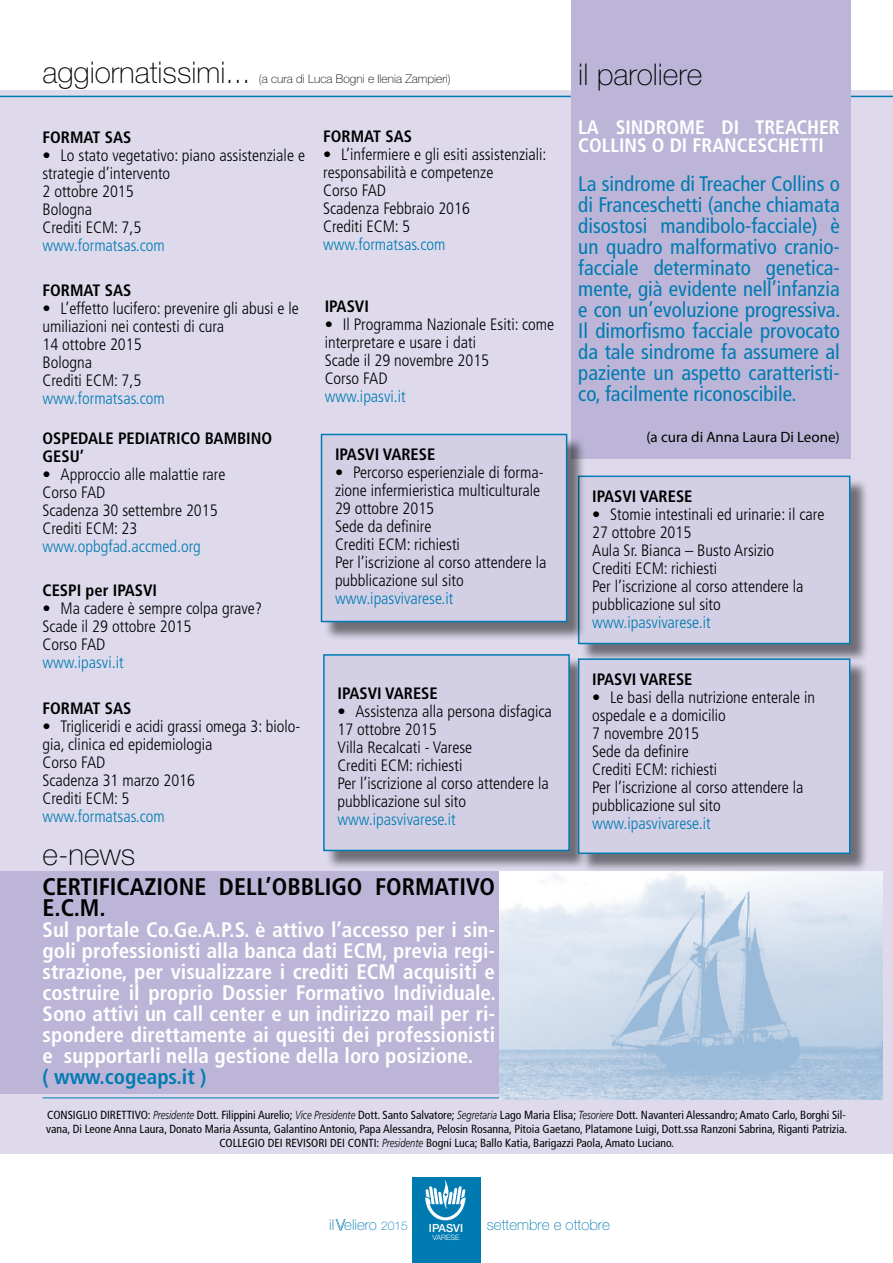
<style>
.page{position:relative;width:893px;height:1263px;background:#fff}
.page>*{position:absolute;margin:0;border:0;box-sizing:border-box;transform-origin:0 0}
.t1{font:100 30px "Helvetica Neue LT Std";color:#000}
.t2{font:100 30px "Helvetica Neue";color:#000}
.t3{font:700 condensed 24px/21px "Frutiger LT Std";color:#000}
.t4{font:700 condensed 21px/21px "Frutiger LT Std";color:#fff;text-align:justify}
.t5{font:condensed 21px/21px "Frutiger LT Std";color:#007bb2;text-align:justify}
.t6{font:700 condensed 21px "Frutiger LT Std";color:#007bb2}
.t7{font:700 condensed 19.5px "Frutiger LT Std";color:#fff}
.t8{font:300 condensed 16.5px/18px "Frutiger LT Std";color:#000}
.t9{font:300 condensed 16.5px "Frutiger LT Std";color:#007bb2}
.t10{font:700 condensed 16.5px "Frutiger LT Std";color:#000}
.t11{font:100 15px "Helvetica Neue LT Std";color:#007bb2}
.t12{font:15px "Myriad Pro";color:#000}
.t13{font:100 12px "Helvetica Neue";color:#000}
.t14{font:condensed 11.7px/14.1px "Frutiger";color:#000}
.t15{font:condensed 11.7px "Frutiger LT Std";color:#000}
.t16{font:500 11.1px "Helvetica Neue";color:#fff}
.t17{font:300 7.5px "Helvetica Neue";color:#fff}
.s1{font-weight:700}
.s2{font-family:"Frutiger LT Std";font-weight:300;font-style:italic;font-stretch:normal}
.s3{font-family:"Frutiger LT Std"}
.s4{color:#fff}
.s5{font-size:12px}
</style>
<div class="page">
<div style="left:0;top:90px;width:893px;height:1063px;background:#dedaec"></div>
<hr style="left:0;top:96px;width:893px;height:1px;background:#007bb2">
<div style="left:0;top:872px;width:501px;height:222px;background:#bcb5d7"></div>
<hr style="left:43px;top:1097px;width:807px;height:1px;background:#007bb2">
<div style="left:412px;top:1178px;width:68px;height:85px;background:#007bb2"></div>
<img style="left:425px;top:1180px;width:41px;height:40px">
<svg style="left:335px;top:1219px;width:11px;height:12px"></svg>
<div style="left:580px;top:478px;width:296px;height:191px;background:#000;opacity:.5"></div>
<div style="left:579px;top:476px;width:271px;height:167px;background:#d3cfe5"></div>
<div style="left:578px;top:476px;width:272px;height:168px;border:2px solid #007bb2"></div>
<div style="left:571px;top:0;width:279px;height:459px;background:#bcb5d7"></div>
<div style="left:325px;top:656px;width:270px;height:221px;background:#000;opacity:.5"></div>
<div style="left:324px;top:655px;width:245px;height:195px;background:#d3cfe5"></div>
<div style="left:323px;top:654px;width:247px;height:197px;border:2px solid #007bb2"></div>
<img style="left:499px;top:872px;width:383px;height:227px">
<div style="left:323px;top:436px;width:270px;height:212px;background:#000;opacity:.5"></div>
<div style="left:321px;top:434px;width:246px;height:187px;background:#d3cfe5"></div>
<div style="left:321px;top:434px;width:246px;height:188px;border:2px solid #007bb2"></div>
<div style="left:580px;top:661px;width:296px;height:218px;background:#000;opacity:.5"></div>
<div style="left:579px;top:659px;width:271px;height:194px;background:#d3cfe5"></div>
<div style="left:578px;top:658px;width:272px;height:196px;border:2px solid #007bb2"></div>
<h1 class="t1" style="left:43px;top:55px;width:209px">aggiornatissimi...</h1>
<p class="t13" style="left:259px;top:72px;width:193px">(a cura di Luca Bogni e Ilenia Zampieri)</p>
<p class="t10" style="left:43px;top:128px;width:90px">FORMAT SAS</p>
<p class="t8" style="left:43px;top:147px;width:264px">• Lo stato vegetativo: piano assistenziale e strategie d’intervento<br>2 ottobre 2015<br>Bologna<br>Crediti ECM: 7,5</p>
<p class="t9" style="left:43px;top:236px;width:124px">www.formatsas.com</p>
<p class="t10" style="left:43px;top:280px;width:90px">FORMAT SAS</p>
<p class="t8" style="left:43px;top:299px;width:258px">• L’effetto lucifero: prevenire gli abusi e le umiliazioni nei contesti di cura<br>14 ottobre 2015<br>Bologna<br>Crediti ECM: 7,5</p>
<p class="t9" style="left:43px;top:389px;width:124px">www.formatsas.com</p>
<p class="t10" style="left:323px;top:127px;width:90px">FORMAT SAS</p>
<p class="t8" style="left:323px;top:146px;width:225px">• L’infermiere e gli esiti assistenziali: responsabilità e competenze<br>Corso FAD<br>Scadenza Febbraio 2016<br>Crediti ECM: 5</p>
<p class="t9" style="left:323px;top:235px;width:124px">www.formatsas.com</p>
<p class="t10" style="left:325px;top:297px;width:46px">IPASVI</p>
<p class="t8" style="left:325px;top:316px;width:231px"><span class="s1">•</span> Il Programma Nazionale Esiti: come interpretare e usare i dati<br>Scade il 29 novembre 2015<br>Corso FAD</p>
<p class="t9" style="left:325px;top:387px;width:83px">www.ipasvi.it</p>
<h1 class="t1" style="left:578px;top:57px;width:126px">il paroliere</h1>
<p class="t7" style="left:578px;top:116px;width:50px">La sindrome</p>
<p class="t7" style="left:722px;top:116px;width:9px">di</p>
<p class="t7" style="left:755px;top:116px;width:21px">Treacher</p>
<p class="t7" style="left:578px;top:134px;width:22px">Collins</p>
<p class="t7" style="left:652px;top:134px;width:61px">o di Franceschetti</p>
<p class="t5" style="left:578px;top:173px;width:264px">La sindrome di Treacher Collins o di Franceschetti (anche chiamata disostosi mandibolo-facciale) è un quadro malformativo cranio&shy;facciale determinato genetica&shy;mente, già evidente nell’infanzia e con un’evoluzione progressiva.<br>Il dimorfismo facciale provocato da tale sindrome fa assumere al paziente un aspetto caratteristi&shy;co, facilmente riconoscibile.</p>
<p class="t10" style="left:43px;top:428px;width:231px">OSPEDALE PEDIATRICO BAMBINO</p>
<p class="t12" style="left:646px;top:428px;width:195px">(a cura di Anna Laura Di Leone)</p>
<p class="t10" style="left:43px;top:446px;width:43px">GESU’</p>
<p class="t8" style="left:43px;top:465px;width:185px"><span class="s1">•</span> Approccio alle malattie rare<br>Corso FAD<br>Scadenza 30 settembre 2015<br>Crediti ECM: 23</p>
<p class="t9" style="left:43px;top:537px;width:160px">www.opbgfad.accmed.org</p>
<p class="t10" style="left:335px;top:445px;width:102px">IPASVI VARESE</p>
<p class="t8" style="left:335px;top:464px;width:213px">• Percorso esperienziale di forma&shy;zione infermieristica multiculturale<br>29 ottobre 2015<br>Sede da definire<br>Crediti ECM: richiesti<br>Per l’iscrizione al corso attendere la pubblicazione sul sito</p>
<p class="t9" style="left:335px;top:589px;width:120px">www.ipasvivarese.it</p>
<p class="t10" style="left:592px;top:487px;width:102px">IPASVI VARESE</p>
<p class="t8" style="left:592px;top:506px;width:234px">• Stomie intestinali ed urinarie: il care<br>27 ottobre 2015<br>Aula Sr. Bianca – Busto Arsizio<br>Crediti ECM: richiesti<br>Per l’iscrizione al corso attendere la pubblicazione sul sito</p>
<p class="t9" style="left:592px;top:613px;width:120px">www.ipasvivarese.it</p>
<p class="t10" style="left:43px;top:580px;width:116px">CESPI per IPASVI</p>
<p class="t8" style="left:43px;top:599px;width:221px">• Ma cadere è sempre colpa grave?<br>Scade il 29 ottobre 2015<br>Corso FAD</p>
<p class="t9" style="left:43px;top:653px;width:83px">www.ipasvi.it</p>
<p class="t10" style="left:43px;top:698px;width:90px">FORMAT SAS</p>
<p class="t8" style="left:43px;top:717px;width:259px"><span class="s1">•</span> Trigliceridi e acidi grassi omega 3: biolo&shy;gia, clinica ed epidemiologia<br>Corso FAD<br>Scadenza 31 marzo 2016<br>Crediti ECM: 5</p>
<p class="t9" style="left:43px;top:807px;width:124px">www.formatsas.com</p>
<p class="t10" style="left:337px;top:683px;width:102px">IPASVI VARESE</p>
<p class="t8" style="left:337px;top:702px;width:216px">• Assistenza alla persona disfagica<br>17 ottobre 2015<br>Villa Recalcati - Varese<br>Crediti ECM: richiesti<br>Per l’iscrizione al corso attendere la pubblicazione sul sito</p>
<p class="t9" style="left:337px;top:810px;width:120px">www.ipasvivarese.it</p>
<h1 class="t2" style="left:43px;top:837px;width:94px">e-news</h1>
<h2 class="t3" style="left:43px;top:876px;width:454px">CERTIFICAZIONE DELL’OBBLIGO FORMATIVO<br>E.C.M.</h2>
<p class="t4" style="left:43px;top:919px;width:455px">Sul portale Co.Ge.A.P.S. è attivo l’accesso per i sin&shy;goli professionisti alla banca dati ECM, previa regi&shy;strazione, per visualizzare i crediti ECM acquisiti e costruire il proprio Dossier Formativo Individuale.<br>Sono attivi un call center e un indirizzo mail per ri&shy;spondere direttamente ai quesiti dei professionisti e supportarli nella gestione della loro posizione.</p>
<p class="t6" style="left:43px;top:1065px;width:165px">( www.cogeaps.it )</p>
<p class="t10" style="left:592px;top:669px;width:102px">IPASVI VARESE</p>
<p class="t8" style="left:592px;top:689px;width:225px"><span class="s1">•</span> Le basi della nutrizione enterale in ospedale e a domicilio<br>7 novembre 2015<br>Sede da definire<br>Crediti ECM: richiesti<br>Per l’iscrizione al corso attendere la pubblicazione sul sito</p>
<p class="t9" style="left:592px;top:814px;width:120px">www.ipasvivarese.it</p>
<p class="t14" style="left:46px;top:1108px;width:802px">Consiglio Direttivo: <span class="s2">Presidente</span> Dott. Filippini Aurelio; <span class="s2">Vice Presidente</span> Dott. Santo Salvatore; <span class="s2">Segretaria</span> Lago Maria Elisa; <span class="s2">Tesoriere</span> Dott. Navanteri Alessandro; Amato Carlo, Borghi Sil&shy;vana, Di Leone Anna Laura, Donato Maria Assunta, Galantino Antonio, Papa Alessandra, Pelosin Rosanna, Pitoia Gaetano, Platamone Luigi, Dott.ssa Ranzoni Sabrina, Riganti Patrizia.</p>
<p class="t15" style="left:219px;top:1136px;width:7px">collegio</p>
<p class="t15" style="left:268px;top:1136px;width:24px">dei revisori</p>
<p class="t15" style="left:330px;top:1136px;width:25px">dei conti</p>
<p class="t14" style="left:377px;top:1136px;width:299px"><span class="s3">:</span> <span class="s2">Presidente</span> Bogni Luca; Ballo Katia, Barigazzi Paola, Amato Luciano.</p>
<p class="t11" style="left:329px;top:1216px;width:80px">il<span class="s4">V</span>eliero <span class="s5">2015</span></p>
<p class="t11" style="left:487px;top:1216px;width:125px">settembre e ottobre</p>
<p class="t16" style="left:429px;top:1221px;width:36px">IPASVI</p>
<p class="t17" style="left:432px;top:1233px;width:29px">VARESE</p>
</div>
